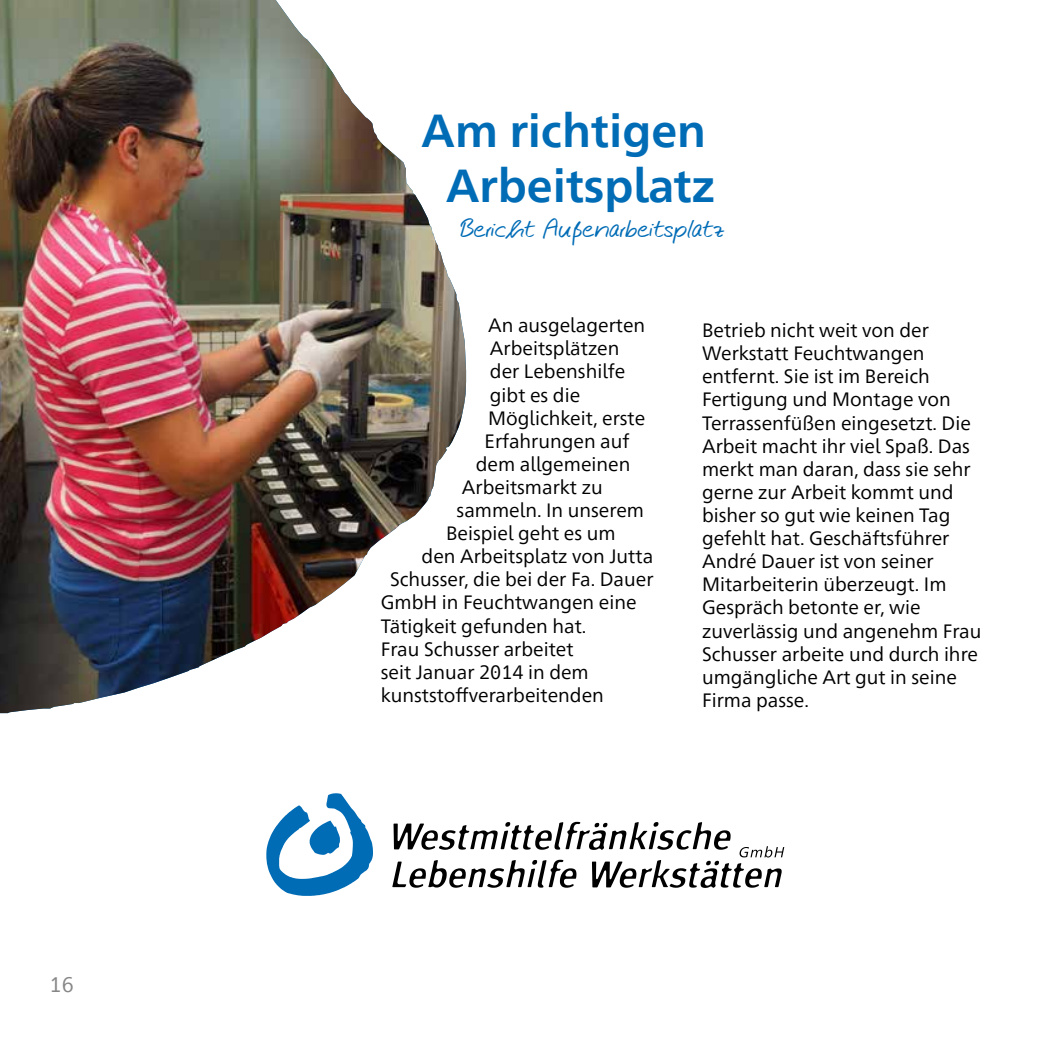
<style>
.page{position:relative;width:1042px;height:1042px;background:#fff}
.page>*{position:absolute;margin:0;border:0;box-sizing:border-box;transform-origin:0 0}
.t1{font:700 46.02px/55.3px "Frutiger Neue 1450 Pro";color:#006cb6;text-align:center}
.t2{font:28px "Nifty Script";letter-spacing:.025em;color:#006cb6}
.t3{font:21px "Frutiger Neue 1450 Pro";color:#878787}
.t4{font:19.25px/23.1px "Frutiger Neue 1450 Pro";color:#000}
</style>
<div class="page">
<img style="left:0;top:0;width:466px;height:713px">
<svg style="left:266px;top:793px;width:107px;height:103px"></svg>
<svg style="left:392px;top:822px;width:392px;height:66px"></svg>
<p class="t3" style="left:50px;top:969px;width:26px">16</p>
<h1 class="t1" style="left:422px;top:100px;width:295px">Am richtigen<br>Arbeitsplatz</h1>
<h2 class="t2" style="left:460px;top:207px;width:265px">Bericht Außenarbeitsplatz</h2>
<p class="t4" style="left:488px;top:312px;width:159px">An ausgelagerten</p>
<p class="t4" style="left:490px;top:335px;width:131px">Arbeitsplätzen</p>
<p class="t4" style="left:490px;top:359px;width:137px">der Lebenshilfe</p>
<p class="t4" style="left:490px;top:382px;width:92px">gibt es die</p>
<p class="t4" style="left:488px;top:405px;width:159px">Möglichkeit, erste</p>
<p class="t4" style="left:485px;top:428px;width:146px">Erfahrungen auf</p>
<p class="t4" style="left:476px;top:451px;width:156px">dem allgemeinen</p>
<p class="t4" style="left:462px;top:474px;width:142px">Arbeitsmarkt zu</p>
<p class="t4" style="left:457px;top:497px;width:189px">sammeln. In unserem</p>
<p class="t4" style="left:446px;top:520px;width:171px">Beispiel geht es um</p>
<p class="t4" style="left:422px;top:543px;width:233px">den Arbeitsplatz von Jutta</p>
<p class="t4" style="left:390px;top:566px;width:265px">Schusser, die bei der Fa. Dauer</p>
<p class="t4" style="left:381px;top:590px;width:257px">GmbH in Feuchtwangen eine</p>
<p class="t4" style="left:381px;top:613px;width:207px">Tätigkeit gefunden hat.</p>
<p class="t4" style="left:381px;top:636px;width:194px">Frau Schusser arbeitet</p>
<p class="t4" style="left:381px;top:659px;width:209px">seit Januar 2014 in dem</p>
<p class="t4" style="left:381px;top:682px;width:225px">kunststoffverarbeitenden</p>
<p class="t4" style="left:702px;top:317px;width:281px">Betrieb nicht weit von der<br>Werkstatt Feuchtwangen entfernt. Sie ist im Bereich<br>Fertigung und Montage von<br>Terrassenfüßen eingesetzt. Die<br>Arbeit macht ihr viel Spaß. Das merkt man daran, dass sie sehr gerne zur Arbeit kommt und bisher so gut wie keinen Tag gefehlt hat. Geschäftsführer<br>André Dauer ist von seiner<br>Mitarbeiterin überzeugt. Im<br>Gespräch betonte er, wie zuverlässig und angenehm Frau<br>Schusser arbeite und durch ihre umgängliche Art gut in seine<br>Firma passe.</p>
</div>
